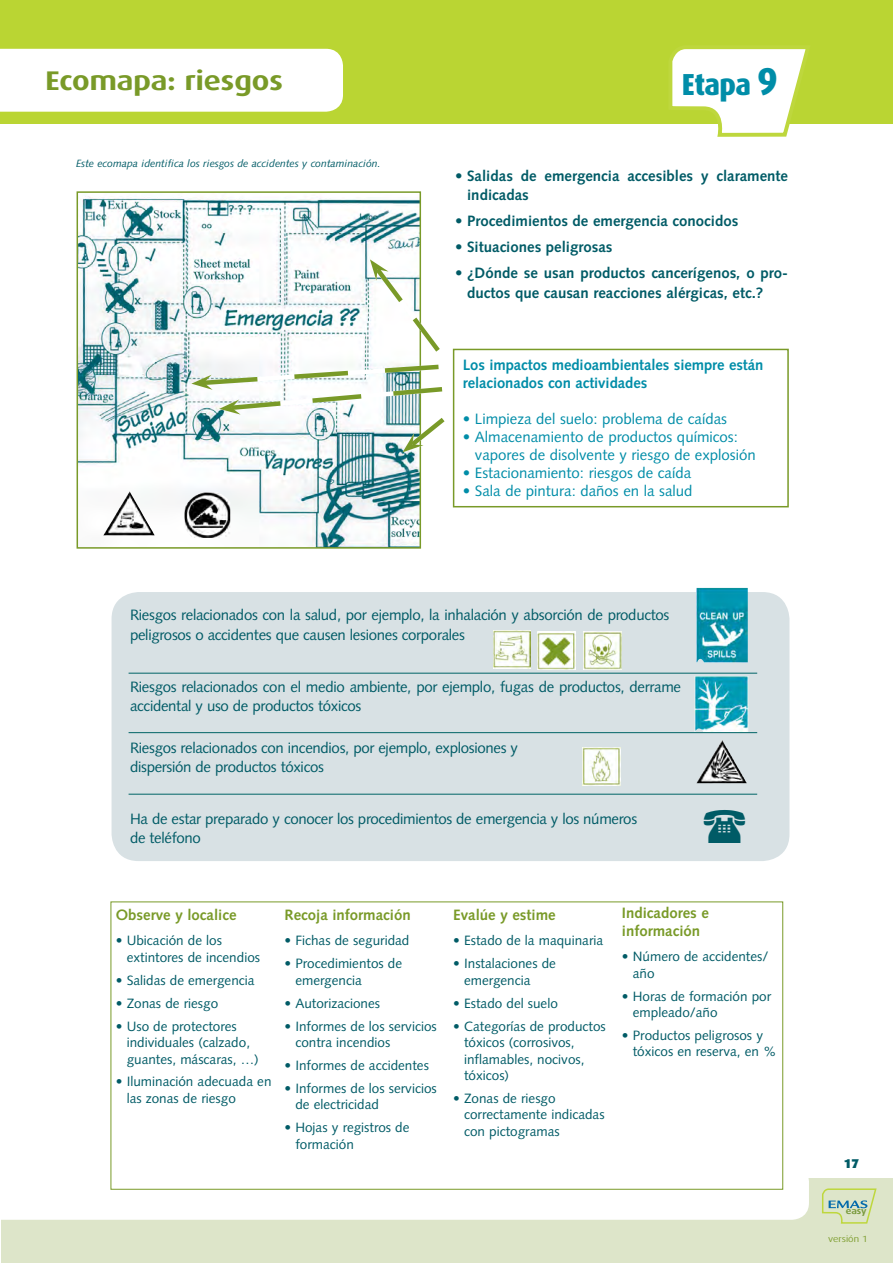
<style>
.page{position:relative;width:893px;height:1263px;background:#fff}
.page>*{position:absolute;margin:0;border:0;box-sizing:border-box;transform-origin:0 0}
.t1{font:800 30.45px "Dax";letter-spacing:-.025em;color:#008da8;scale:.92 1}
.t2{font:700 27px "Dax Wide";color:#799a28}
.t3{font:15px/19.5px "Syntax";letter-spacing:-.02em;color:#005b66}
.t4{font:700 15px/19.5px "Syntax";color:#005b66}
.t5{font:15px/18px "Syntax";color:#008da8}
.t6{font:700 15px/18px "Syntax";color:#799a28}
.t7{font:700 15px/18px "Syntax";letter-spacing:-.005em;color:#008da8}
.t8{font:13.5px/16.5px "Syntax";color:#005b66}
.t9{font:900 12.75px "Dax";color:#005b66}
.t10{font:italic 10.5px "Syntax";color:#005b66}
.t11{font:9px "Dax Wide";color:#799a28}
.t12{font:700 9px "Dax Wide";color:#799a3d}
.s1{font-size:39px}
</style>
<div class="page">
<img style="left:80px;top:196px;width:338px;height:350px">
<div style="left:77px;top:191px;width:344px;height:358px;border:2px solid #799a28"></div>
<div style="left:0;top:0;width:893px;height:123px;background:#bad533"></div>
<div style="left:0;top:49px;width:343px;height:63px;background:#fff"></div>
<div style="left:1px;top:1178px;width:892px;height:85px;background:#dde5c9"></div>
<div style="left:1px;top:1165px;width:808px;height:55px;background:#fff"></div>
<div style="left:112px;top:592px;width:677px;height:269px;background:#d8e1e4;border-radius:27px"></div>
<hr style="left:129px;top:673px;width:628px;height:1px;background:#006466">
<img style="left:185px;top:492px;width:45px;height:46px">
<img style="left:103px;top:491px;width:52px;height:44px">
<img style="left:696px;top:740px;width:51px;height:43px">
<img style="left:694px;top:676px;width:54px;height:56px">
<img style="left:696px;top:588px;width:52px;height:74px">
<svg style="left:191px;top:259px;width:254px;height:193px"></svg>
<hr style="left:129px;top:732px;width:628px;height:1px;background:#006466">
<hr style="left:129px;top:794px;width:628px;height:1px;background:#006466">
<img style="left:493px;top:630px;width:38px;height:39px">
<img style="left:582px;top:747px;width:38px;height:38px">
<img style="left:537px;top:631px;width:38px;height:39px">
<img style="left:584px;top:632px;width:38px;height:37px">
<svg style="left:822px;top:1188px;width:55px;height:36px"></svg>
<svg style="left:666px;top:49px;width:146px;height:88px"></svg>
<div style="left:453px;top:349px;width:336px;height:158px;border:2px solid #799a28"></div>
<h2 class="t2" style="left:46px;top:65px;width:239px">Ecomapa: riesgos</h2>
<p class="t10" style="left:76px;top:157px;width:306px">Este ecomapa identifica los riesgos de accidentes y contaminación.</p>
<h1 class="t1" style="left:682px;top:67px;width:106px">Etapa <span class="s1">9</span></h1>
<p class="t4" style="left:467px;top:166px;width:322px;text-indent:-12px">• Salidas de emergencia accesibles y claramente indicadas</p>
<p class="t4" style="left:455px;top:211px;width:285px">• Procedimientos de emergencia conocidos</p>
<p class="t4" style="left:455px;top:237px;width:159px">• Situaciones peligrosas</p>
<p class="t4" style="left:467px;top:263px;width:322px;text-indent:-12px">• ¿Dónde se usan productos cancerígenos, o pro&shy;ductos que causan reacciones alérgicas, etc.?</p>
<p class="t7" style="left:463px;top:356px;width:302px">Los impactos medioambientales siempre están relacionados con actividades</p>
<p class="t5" style="left:463px;top:410px;width:266px">• Limpieza del suelo: problema de caídas</p>
<p class="t5" style="left:475px;top:428px;width:282px;text-indent:-12px">• Almacenamiento de productos químicos: vapores de disolvente y riesgo de explosión</p>
<p class="t5" style="left:463px;top:464px;width:230px">• Estacionamiento: riesgos de caída</p>
<p class="t5" style="left:463px;top:482px;width:231px">• Sala de pintura: daños en la salud</p>
<p class="t3" style="left:130px;top:606px;width:541px">Riesgos relacionados con la salud, por ejemplo, la inhalación y absorción de productos peligrosos o accidentes que causen lesiones corporales</p>
<p class="t3" style="left:130px;top:677px;width:552px">Riesgos relacionados con el medio ambiente, por ejemplo, fugas de productos, derrame accidental y uso de productos tóxicos</p>
<p class="t3" style="left:130px;top:738px;width:389px">Riesgos relacionados con incendios, por ejemplo, explosiones y dispersión de productos tóxicos</p>
<p class="t3" style="left:130px;top:809px;width:509px">Ha de estar preparado y conocer los procedimientos de emergencia y los números de teléfono</p>
<p class="t6" style="left:116px;top:906px;width:122px">Observe y localice</p>
<p class="t8" style="left:127px;top:932px;width:135px;text-indent:-11px">• Ubicación de los extintores de incendios</p>
<p class="t8" style="left:116px;top:972px;width:140px">• Salidas de emergencia</p>
<p class="t8" style="left:116px;top:995px;width:104px">• Zonas de riesgo</p>
<p class="t8" style="left:127px;top:1018px;width:134px;text-indent:-11px">• Uso de protectores individuales (calzado, guantes, máscaras, …)</p>
<p class="t8" style="left:127px;top:1073px;width:146px;text-indent:-11px">• Iluminación adecuada en las zonas de riesgo</p>
<p class="t6" style="left:284px;top:906px;width:128px">Recoja información</p>
<p class="t8" style="left:284px;top:932px;width:126px">• Fichas de seguridad</p>
<p class="t8" style="left:295px;top:955px;width:108px;text-indent:-11px">• Procedimientos de emergencia</p>
<p class="t8" style="left:284px;top:995px;width:97px">• Autorizaciones</p>
<p class="t8" style="left:295px;top:1018px;width:143px;text-indent:-11px">• Informes de los servicios contra incendios</p>
<p class="t8" style="left:284px;top:1057px;width:146px">• Informes de accidentes</p>
<p class="t8" style="left:295px;top:1080px;width:143px;text-indent:-11px">• Informes de los servicios de electricidad</p>
<p class="t8" style="left:295px;top:1119px;width:116px;text-indent:-11px">• Hojas y registros de formación</p>
<p class="t6" style="left:453px;top:906px;width:104px">Evalúe y estime</p>
<p class="t8" style="left:453px;top:932px;width:152px">• Estado de la maquinaria</p>
<p class="t8" style="left:464px;top:955px;width:93px;text-indent:-11px">• Instalaciones de emergencia</p>
<p class="t8" style="left:453px;top:995px;width:106px">• Estado del suelo</p>
<p class="t8" style="left:464px;top:1018px;width:143px;text-indent:-11px">• Categorías de productos tóxicos (corrosivos, inflamables, nocivos, tóxicos)</p>
<p class="t8" style="left:464px;top:1090px;width:142px;text-indent:-11px">• Zonas de riesgo correctamente indicadas con pictogramas</p>
<p class="t6" style="left:622px;top:904px;width:89px">Indicadores e información</p>
<p class="t8" style="left:633px;top:948px;width:137px;text-indent:-11px">• Número de accidentes/ año</p>
<p class="t8" style="left:633px;top:988px;width:140px;text-indent:-11px">• Horas de formación por empleado/año</p>
<p class="t8" style="left:633px;top:1027px;width:145px;text-indent:-11px">• Productos peligrosos y tóxicos en reserva, en %</p>
<p class="t9" style="left:844px;top:1156px;width:17px">17</p>
<p class="t12" style="left:846px;top:1206px;width:22px">easy</p>
<p class="t11" style="left:828px;top:1234px;width:41px">versión 1</p>
</div>
